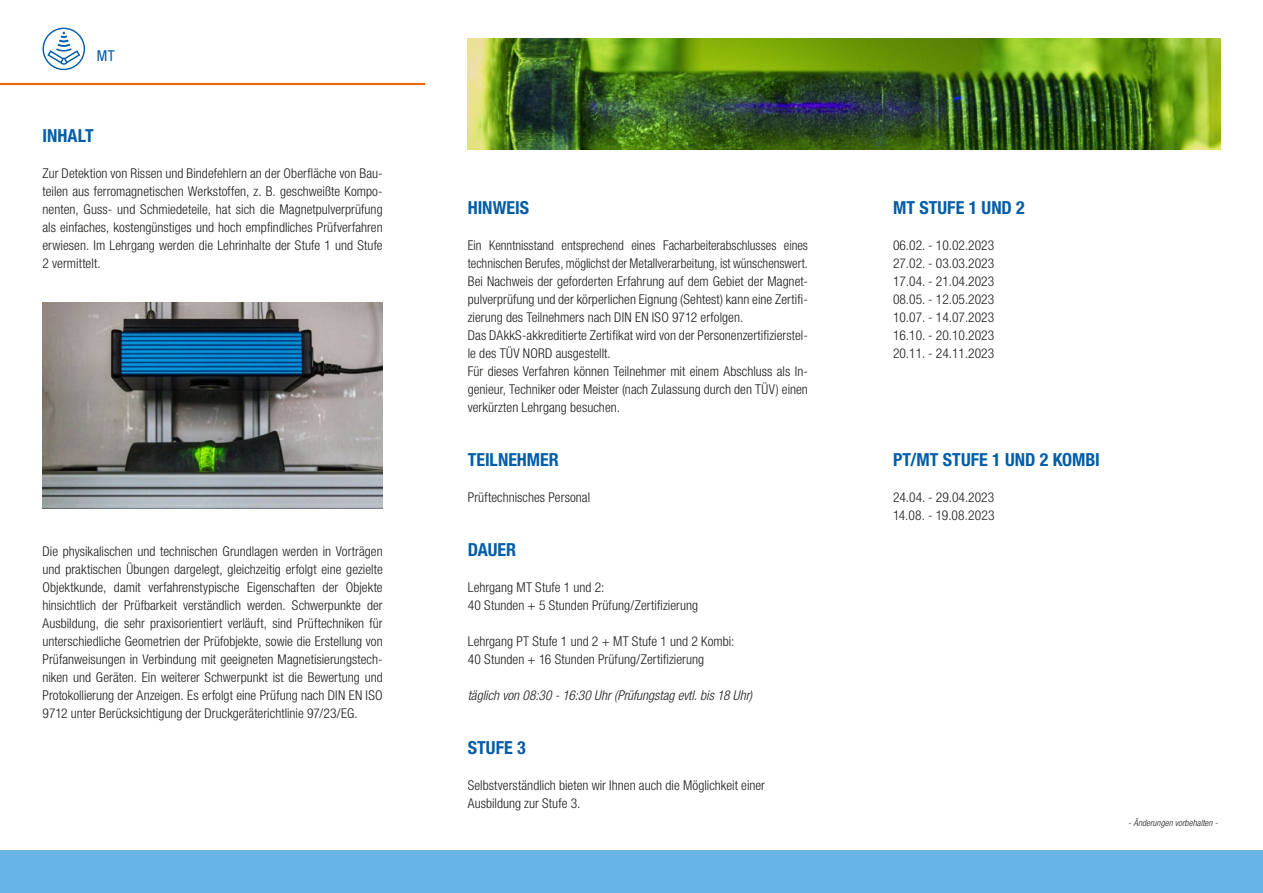
<style>
.page{position:relative;width:1263px;height:893px;background:#fff}
.page>*{position:absolute;margin:0;border:0;box-sizing:border-box;transform-origin:0 0}
.t1{font:700 condensed 18px "Helvetica Neue LT Std";letter-spacing:.005em;color:#005da9}
.t2{font:condensed 15px "Helvetica Neue LT Std";color:#005da9}
.t3{font:300 condensed 13.5px/18px "Helvetica Neue LT Std";letter-spacing:.005em;color:#1d1d1b}
.t4{font:300 condensed 13.5px/18px "Helvetica Neue LT Std";letter-spacing:.005em;color:#1d1d1b;scale:.96 1}
.t5{font:italic 300 condensed 13.5px "Helvetica Neue LT Std";color:#1d1d1b}
.t6{font:italic 300 condensed 9px "Helvetica Neue LT Std";letter-spacing:.01em;color:#1d1d1b}
</style>
<div class="page">
<svg style="left:43px;top:28px;width:42px;height:42px"></svg>
<img style="left:43px;top:303px;width:340px;height:205px">
<div style="left:0;top:850px;width:1263px;height:43px;background:#68b5e5"></div>
<img style="left:468px;top:38px;width:752px;height:112px">
<hr style="left:0;top:83px;width:425px;height:2px;background:#ec6708">
<p class="t2" style="left:97px;top:47px;width:19px">MT</p>
<h1 class="t1" style="left:43px;top:125px;width:53px">INHALT</h1>
<p class="t3" style="left:43px;top:164px;width:342px;text-align:justify">Zur Detektion von Rissen und Bindefehlern an der Oberfläche von Bau&shy;teilen aus ferromagnetischen Werkstoffen, z. B. geschweißte Kompo&shy;nenten, Guss- und Schmiedeteile, hat sich die Magnetpulverprüfung als einfaches, kostengünstiges und hoch empfindliches Prüfverfahren erwiesen. Im Lehrgang werden die Lehrinhalte der Stufe 1 und Stufe 2 vermittelt.</p>
<p class="t3" style="left:43px;top:542px;width:342px;text-align:justify">Die physikalischen und technischen Grundlagen werden in Vorträgen und praktischen Übungen dargelegt, gleichzeitig erfolgt eine gezielte Objektkunde, damit verfahrenstypische Eigenschaften der Objekte hinsichtlich der Prüfbarkeit verständlich werden. Schwerpunkte der Ausbildung, die sehr praxisorientiert verläuft, sind Prüftechniken für unterschiedliche Geometrien der Prüfobjekte, sowie die Erstellung von Prüfanweisungen in Verbindung mit geeigneten Magnetisierungstech&shy;niken und Geräten. Ein weiterer Schwerpunkt ist die Bewertung und Protokollierung der Anzeigen. Es erfolgt eine Prüfung nach DIN EN ISO 9712 unter Berücksichtigung der Druckgeräterichtlinie 97/23/EG.</p>
<h1 class="t1" style="left:468px;top:197px;width:63px">HINWEIS</h1>
<p class="t4" style="left:468px;top:236px;width:356px">Ein Kenntnisstand entsprechend eines Facharbeiterabschlusses eines technischen Berufes, möglichst der Metallverarbeitung, ist wünschenswert.<br>Bei Nachweis der geforderten Erfahrung auf dem Gebiet der Magnet&shy;pulverprüfung und der körperlichen Eignung (Sehtest) kann eine Zertifi&shy;zierung des Teilnehmers nach DIN EN ISO 9712 erfolgen.<br>Das DAkkS-akkreditierte Zertifikat wird von der Personenzertifizierstel&shy;le des TÜV NORD ausgestellt.<br>Für dieses Verfahren können Teilnehmer mit einem Abschluss als In&shy;genieur, Techniker oder Meister (nach Zulassung durch den TÜV) einen verkürzten Lehrgang besuchen.</p>
<h1 class="t1" style="left:468px;top:449px;width:93px">TEILNEHMER</h1>
<p class="t3" style="left:468px;top:488px;width:124px">Prüftechnisches Personal</p>
<h1 class="t1" style="left:468px;top:539px;width:50px">DAUER</h1>
<p class="t3" style="left:468px;top:578px;width:232px">Lehrgang MT Stufe 1 und 2:<br>40 Stunden + 5 Stunden Prüfung/Zertifizierung</p>
<p class="t3" style="left:468px;top:632px;width:268px">Lehrgang PT Stufe 1 und 2 + MT Stufe 1 und 2 Kombi:<br>40 Stunden + 16 Stunden Prüfung/Zertifizierung</p>
<p class="t5" style="left:468px;top:688px;width:286px">täglich von 08:30 - 16:30 Uhr (Prüfungstag evtl. bis 18 Uhr)</p>
<h1 class="t1" style="left:468px;top:737px;width:59px">STUFE 3</h1>
<p class="t3" style="left:468px;top:776px;width:299px">Selbstverständlich bieten wir Ihnen auch die Möglichkeit einer<br>Ausbildung zur Stufe 3.</p>
<h1 class="t1" style="left:893px;top:197px;width:133px">MT STUFE 1 UND 2</h1>
<p class="t3" style="left:893px;top:236px;width:103px;text-align:justify">06.02. - 10.02.2023<br>27.02. - 03.03.2023<br>17.04. - 21.04.2023<br>08.05. - 12.05.2023<br>10.07. - 14.07.2023<br>16.10. - 20.10.2023<br>20.11. - 24.11.2023</p>
<h1 class="t1" style="left:893px;top:449px;width:208px">PT/MT STUFE 1 UND 2 KOMBI</h1>
<p class="t3" style="left:893px;top:488px;width:103px">24.04. - 29.04.2023<br>14.08. - 19.08.2023</p>
<p class="t6" style="left:1128px;top:818px;width:91px">- Änderungen vorbehalten -</p>
</div>
